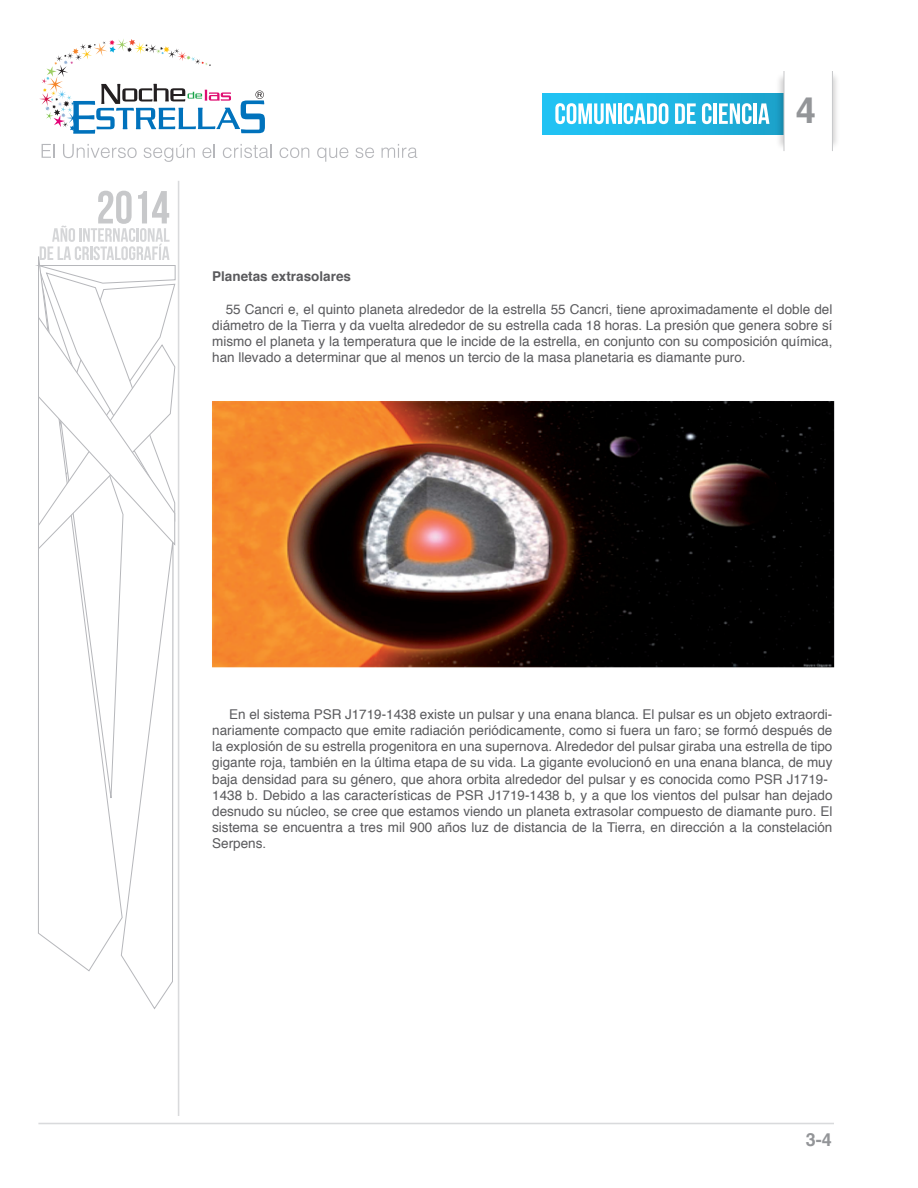
<style>
.page{position:relative;width:918px;height:1188px;background:#fff}
.page>*{position:absolute;margin:0;border:0;box-sizing:border-box;transform-origin:0 0}
.t1{font:700 36.3px "Helvetica";color:#939598}
.t2{font:700 18px "Helvetica";color:#939598}
.t3{font:13.5px/16.2px "Helvetica";color:#5a5a5d;text-align:justify}
.t4{font:700 13.5px "Helvetica";color:#5a5a5d}
</style>
<div class="page">
<hr style="left:178px;top:181px;width:1px;height:935px;background:#d9dadc">
<div style="left:542px;top:94px;width:242px;height:41px;background:linear-gradient(to right,#22c7f9,#1da5cf)"></div>
<svg style="left:555px;top:103px;width:61px;height:21px"></svg>
<hr style="left:618px;top:103px;width:4px;height:21px;background:#fff">
<svg style="left:624px;top:103px;width:44px;height:21px"></svg>
<svg style="left:675px;top:103px;width:21px;height:21px"></svg>
<svg style="left:702px;top:103px;width:10px;height:21px"></svg>
<hr style="left:714px;top:103px;width:3px;height:21px;background:#fff">
<svg style="left:719px;top:103px;width:33px;height:21px"></svg>
<hr style="left:754px;top:103px;width:3px;height:21px;background:#fff">
<svg style="left:758px;top:103px;width:11px;height:21px"></svg>
<img style="left:773px;top:71px;width:11px;height:80px">
<hr style="left:784px;top:71px;width:1px;height:80px;background:#c7c8ca">
<hr style="left:832px;top:71px;width:1px;height:80px;background:#c7c8ca">
<svg style="left:39px;top:39px;width:226px;height:95px"></svg>
<svg style="left:35px;top:191px;width:141px;height:818px"></svg>
<svg style="left:42px;top:144px;width:13px;height:14px"></svg>
<svg style="left:63px;top:144px;width:74px;height:14px"></svg>
<svg style="left:144px;top:144px;width:51px;height:18px"></svg>
<svg style="left:202px;top:144px;width:13px;height:14px"></svg>
<svg style="left:223px;top:144px;width:49px;height:14px"></svg>
<svg style="left:280px;top:148px;width:29px;height:10px"></svg>
<svg style="left:317px;top:148px;width:31px;height:14px"></svg>
<svg style="left:356px;top:148px;width:18px;height:10px"></svg>
<svg style="left:382px;top:144px;width:35px;height:14px"></svg>
<hr style="left:38px;top:1123px;width:796px;height:1px;background:#d9dadc">
<img style="left:212px;top:401px;width:623px;height:267px">
<p class="t1" style="left:796px;top:81px;width:22px">4</p>
<p class="t4" style="left:212px;top:266px;width:140px">Planetas extrasolares</p>
<p class="t3" style="left:212px;top:301px;width:622px;text-indent:14px">55 Cancri e, el quinto planeta alrededor de la estrella 55 Cancri, tiene aproximadamente el doble del diámetro de la Tierra y da vuelta alrededor de su estrella cada 18 horas. La presión que genera sobre sí mismo el planeta y la temperatura que le incide de la estrella, en conjunto con su composición química, han llevado a determinar que al menos un tercio de la masa planetaria es diamante puro.</p>
<p class="t3" style="left:212px;top:706px;width:622px;text-align:left;text-indent:17px">En el sistema PSR J1719-1438 existe un pulsar y una enana blanca. El pulsar es un objeto extraordi&shy;nariamente compacto que emite radiación periódicamente, como si fuera un faro; se formó después de la explosión de su estrella progenitora en una supernova. Alrededor del pulsar giraba una estrella de tipo gigante roja, también en la última etapa de su vida. La gigante evolucionó en una enana blanca, de muy baja densidad para su género, que ahora orbita alrededor del pulsar y es conocida como PSR J1719- 1438 b. Debido a las características de PSR J1719-1438 b, y a que los vientos del pulsar han dejado desnudo su núcleo, se cree que estamos viendo un planeta extrasolar compuesto de diamante puro. El sistema se encuentra a tres mil 900 años luz de distancia de la Tierra, en dirección a la constelación Serpens.</p>
<p class="t2" style="left:806px;top:1125px;width:28px">3-4</p>
</div>
